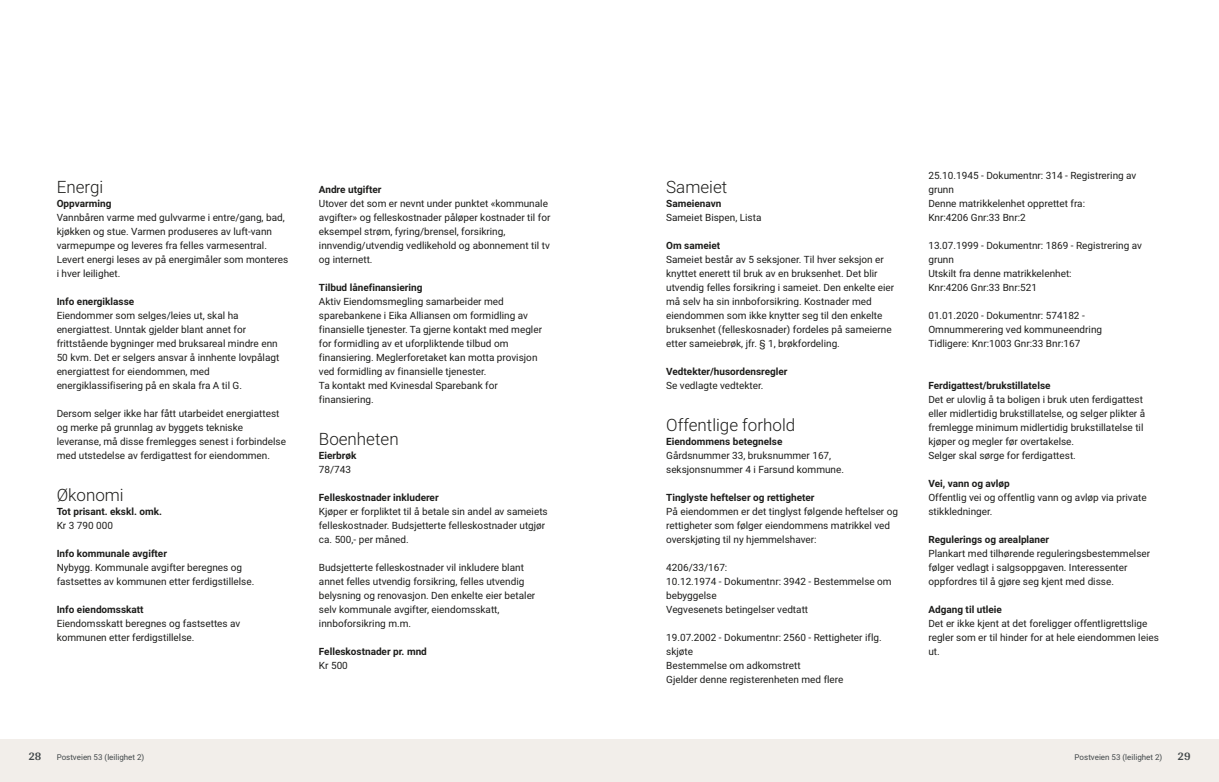
<style>
.page{position:relative;width:1219px;height:782px;background:#fff}
.page>*{position:absolute;margin:0;border:0;box-sizing:border-box;transform-origin:0 0}
.t1{font:300 17px "Roboto Vitec";color:#1d1d1b}
.t2{font:700 12px "Arya";color:#414749}
.t3{font:10px/14px "Roboto Vitec";color:#1d1d1b}
.t4{font:700 10px "Roboto Vitec";color:#1d1d1b}
.t5{font:8px "Roboto Vitec";color:#414749}
</style>
<div class="page">
<div style="left:0;top:739px;width:612px;height:42px;background:#f2eeea"></div>
<div style="left:607px;top:739px;width:612px;height:42px;background:#f2eeea"></div>
<h1 class="t1" style="left:57px;top:174px;width:48px">Energi</h1>
<p class="t4" style="left:57px;top:196px;width:56px">Oppvarming</p>
<p class="t3" style="left:57px;top:209px;width:233px">Vannbåren varme med gulvvarme i entre/gang, bad, kjøkken og stue. Varmen produseres av luft‑vann varmepumpe og leveres fra felles varmesentral.<br>Levert energi leses av på energimåler som monteres i hver leilighet.</p>
<p class="t4" style="left:57px;top:294px;width:79px">Info energiklasse</p>
<p class="t3" style="left:57px;top:307px;width:224px">Eiendommer som selges/leies ut, skal ha energiattest. Unntak gjelder blant annet for frittstående bygninger med bruksareal mindre enn 50 kvm. Det er selgers ansvar å innhente lovpålagt energiattest for eiendommen, med energiklassifisering på en skala fra A til G.</p>
<p class="t3" style="left:57px;top:405px;width:231px">Dersom selger ikke har fått utarbeidet energiattest og merke på grunnlag av byggets tekniske leveranse, må disse fremlegges senest i forbindelse med utstedelse av ferdigattest for eiendommen.</p>
<h1 class="t1" style="left:57px;top:482px;width:69px">Økonomi</h1>
<p class="t4" style="left:57px;top:504px;width:107px">Tot prisant. ekskl. omk.</p>
<p class="t3" style="left:57px;top:517px;width:58px">Kr 3 790 000</p>
<p class="t4" style="left:57px;top:546px;width:112px">Info kommunale avgifter</p>
<p class="t3" style="left:57px;top:559px;width:199px">Nybygg. Kommunale avgifter beregnes og fastsettes av kommunen etter ferdigstillelse.</p>
<p class="t4" style="left:57px;top:602px;width:88px">Info eiendomsskatt</p>
<p class="t3" style="left:57px;top:615px;width:185px">Eiendomsskatt beregnes og fastsettes av kommunen etter ferdigstillelse.</p>
<p class="t4" style="left:319px;top:182px;width:64px">Andre utgifter</p>
<p class="t3" style="left:319px;top:195px;width:233px">Utover det som er nevnt under punktet «kommunale avgifter» og felleskostnader påløper kostnader til for eksempel strøm, fyring/brensel, forsikring, innvendig/utvendig vedlikehold og abonnement til tv og internett.</p>
<p class="t4" style="left:319px;top:280px;width:105px">Tilbud lånefinansiering</p>
<p class="t3" style="left:319px;top:293px;width:225px">Aktiv Eiendomsmegling samarbeider med sparebankene i Eika Alliansen om formidling av finansielle tjenester. Ta gjerne kontakt med megler for formidling av et uforpliktende tilbud om finansiering. Meglerforetaket kan motta provisjon ved formidling av finansielle tjenester.<br>Ta kontakt med Kvinesdal Sparebank for finansiering.</p>
<h1 class="t1" style="left:319px;top:426px;width:81px">Boenheten</h1>
<p class="t4" style="left:319px;top:448px;width:39px">Eierbrøk</p>
<p class="t3" style="left:319px;top:461px;width:34px">78/743</p>
<p class="t4" style="left:319px;top:490px;width:121px">Felleskostnader inkluderer</p>
<p class="t3" style="left:319px;top:503px;width:230px">Kjøper er forpliktet til å betale sin andel av sameiets felleskostnader. Budsjetterte felleskostnader utgjør ca. 500,‑ per måned.</p>
<p class="t3" style="left:319px;top:559px;width:218px">Budsjetterte felleskostnader vil inkludere blant annet felles utvendig forsikring, felles utvendig belysning og renovasjon. Den enkelte eier betaler selv kommunale avgifter, eiendomsskatt, innboforsikring m.m.</p>
<p class="t4" style="left:319px;top:644px;width:110px">Felleskostnader pr. mnd</p>
<p class="t3" style="left:319px;top:657px;width:30px">Kr 500</p>
<p class="t2" style="left:28px;top:749px;width:15px">28</p>
<p class="t5" style="left:57px;top:751px;width:89px">Postveien 53 (leilighet 2)</p>
<h1 class="t1" style="left:666px;top:174px;width:63px">Sameiet</h1>
<p class="t4" style="left:666px;top:196px;width:57px">Sameienavn</p>
<p class="t3" style="left:666px;top:209px;width:97px">Sameiet Bispen, Lista</p>
<p class="t4" style="left:666px;top:238px;width:56px">Om sameiet</p>
<p class="t3" style="left:666px;top:251px;width:230px">Sameiet består av 5 seksjoner. Til hver seksjon er knyttet enerett til bruk av en bruksenhet. Det blir utvendig felles forsikring i sameiet. Den enkelte eier må selv ha sin innboforsikring. Kostnader med eiendommen som ikke knytter seg til den enkelte bruksenhet (felleskosnader) fordeles på sameierne etter sameiebrøk, jfr. § 1, brøkfordeling.</p>
<p class="t4" style="left:666px;top:364px;width:123px">Vedtekter/husordensregler</p>
<p class="t3" style="left:666px;top:377px;width:99px">Se vedlagte vedtekter.</p>
<h1 class="t1" style="left:666px;top:412px;width:131px">Offentlige forhold</h1>
<p class="t4" style="left:666px;top:434px;width:118px">Eiendommens betegnelse</p>
<p class="t3" style="left:666px;top:447px;width:179px">Gårdsnummer 33, bruksnummer 167, seksjonsnummer 4 i Farsund kommune.</p>
<p class="t4" style="left:666px;top:490px;width:150px">Tinglyste heftelser og rettigheter</p>
<p class="t3" style="left:666px;top:503px;width:233px">På eiendommen er det tinglyst følgende heftelser og rettigheter som følger eiendommens matrikkel ved overskjøting til ny hjemmelshaver:</p>
<p class="t3" style="left:666px;top:559px;width:227px">4206/33/167:<br>10.12.1974 ‑ Dokumentnr: 3942 ‑ Bestemmelse om bebyggelse<br>Vegvesenets betingelser vedtatt</p>
<p class="t3" style="left:666px;top:629px;width:217px">19.07.2002 ‑ Dokumentnr: 2560 ‑ Rettigheter iflg. skjøte<br>Bestemmelse om adkomstrett<br>Gjelder denne registerenheten med flere</p>
<p class="t3" style="left:928px;top:167px;width:210px">25.10.1945 ‑ Dokumentnr: 314 ‑ Registrering av grunn<br>Denne matrikkelenhet opprettet fra:<br>Knr:4206 Gnr:33 Bnr:2</p>
<p class="t3" style="left:928px;top:237px;width:215px">13.07.1999 ‑ Dokumentnr: 1869 ‑ Registrering av grunn<br>Utskilt fra denne matrikkelenhet:<br>Knr:4206 Gnr:33 Bnr:521</p>
<p class="t3" style="left:928px;top:307px;width:175px">01.01.2020 ‑ Dokumentnr: 574182 ‑<br>Omnummerering ved kommuneendring<br>Tidligere: Knr:1003 Gnr:33 Bnr:167</p>
<p class="t4" style="left:928px;top:378px;width:124px">Ferdigattest/brukstillatelse</p>
<p class="t3" style="left:928px;top:391px;width:218px">Det er ulovlig å ta boligen i bruk uten ferdigattest eller midlertidig brukstillatelse, og selger plikter å fremlegge minimum midlertidig brukstillatelse til kjøper og megler før overtakelse.<br>Selger skal sørge for ferdigattest.</p>
<p class="t4" style="left:928px;top:476px;width:83px">Vei, vann og avløp</p>
<p class="t3" style="left:928px;top:489px;width:220px">Offentlig vei og offentlig vann og avløp via private stikkledninger.</p>
<p class="t4" style="left:928px;top:532px;width:122px">Regulerings og arealplaner</p>
<p class="t3" style="left:928px;top:545px;width:223px">Plankart med tilhørende reguleringsbestemmelser følger vedlagt i salgsoppgaven. Interessenter oppfordres til å gjøre seg kjent med disse.</p>
<p class="t4" style="left:928px;top:602px;width:75px">Adgang til utleie</p>
<p class="t3" style="left:928px;top:615px;width:232px">Det er ikke kjent at det foreligger offentligrettslige regler som er til hinder for at hele eiendommen leies ut.</p>
<p class="t5" style="left:1075px;top:751px;width:89px">Postveien 53 (leilighet 2)</p>
<p class="t2" style="left:1177px;top:749px;width:15px">29</p>
</div>
